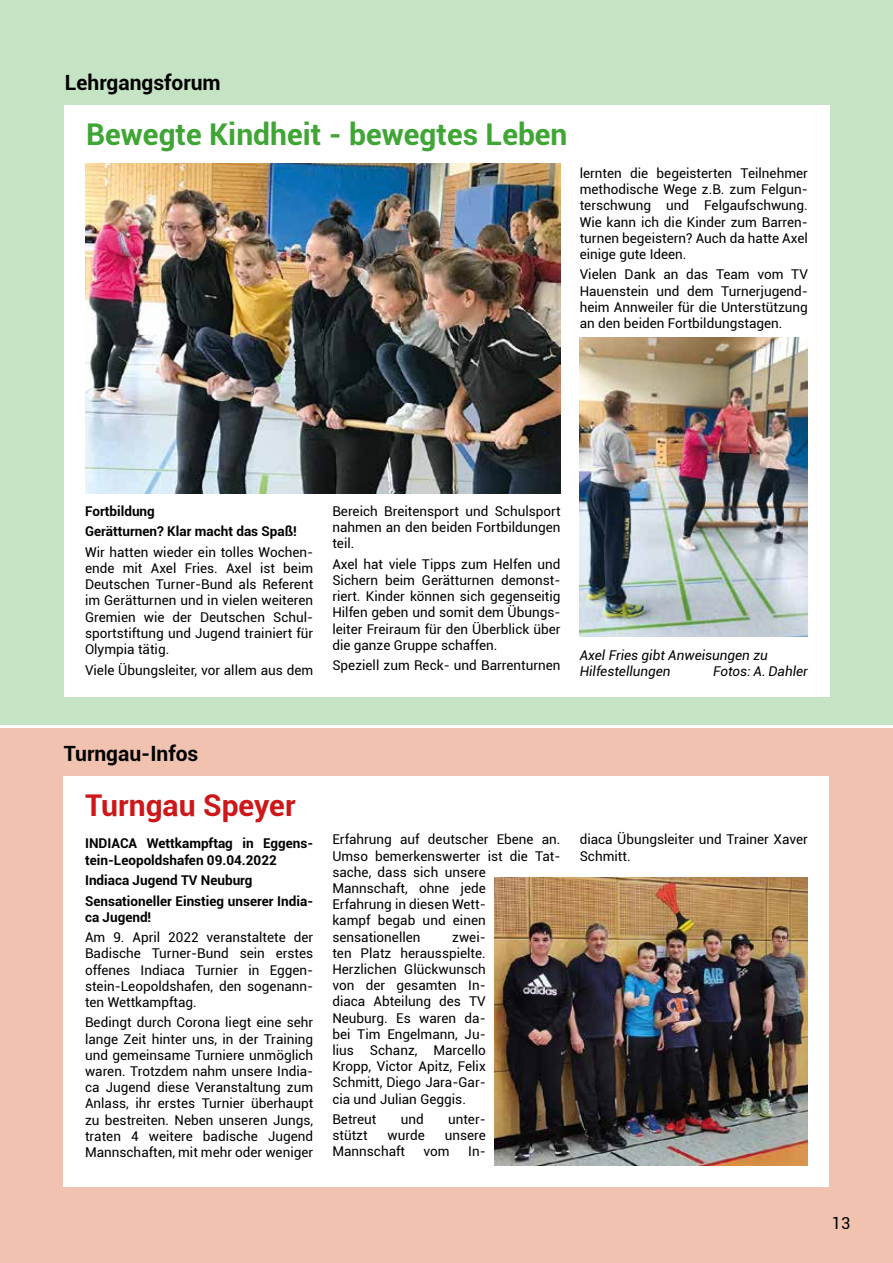
<style>
.page{position:relative;width:893px;height:1263px;background:#fff}
.page>*{position:absolute;margin:0;border:0;box-sizing:border-box;transform-origin:0 0}
.t1{font:700 30px "Roboto";color:#3fa535}
.t2{font:700 30px "Roboto";color:#cd1719}
.t3{font:700 21px "Roboto";color:#000}
.t4{font:16.5px "Roboto";color:#000}
.t5{font:13.5px/16.2px "Roboto";color:#000;text-align:justify}
.t6{font:700 13.5px/20.4px "Roboto";color:#000}
.t7{font:italic 13.5px/16.2px "Roboto";color:#000}
</style>
<div class="page">
<div style="left:0;top:728px;width:893px;height:535px;background:#f1c2af"></div>
<div style="left:0;top:0;width:893px;height:726px;background:#c5e4c3"></div>
<div style="left:64px;top:776px;width:765px;height:410px;background:#fff"></div>
<hr style="left:0;top:725px;width:893px;height:3px;background:#fff">
<div style="left:64px;top:105px;width:765px;height:592px;background:#fff"></div>
<img style="left:85px;top:164px;width:475px;height:329px">
<img style="left:580px;top:337px;width:228px;height:300px">
<img style="left:494px;top:877px;width:314px;height:288px">
<h2 class="t3" style="left:65px;top:68px;width:157px">Lehrgangsforum</h2>
<h1 class="t1" style="left:86px;top:114px;width:483px">Bewegte Kindheit - bewegtes Leben</h1>
<p class="t5" style="left:580px;top:164px;width:230px">lernten die begeisterten Teilnehmer methodische Wege z.B. zum Felgun&shy;terschwung und Felgaufschwung.<br>Wie kann ich die Kinder zum Barren&shy;turnen begeistern? Auch da hatte Axel einige gute Ideen.</p>
<p class="t5" style="left:580px;top:266px;width:230px">Vielen Dank an das Team vom TV Hauenstein und dem Turnerjugend&shy;heim Annweiler für die Unterstützung an den beiden Fortbildungstagen.</p>
<p class="t6" style="left:85px;top:500px;width:213px">Fortbildung<br>Gerätturnen? Klar macht das Spaß!</p>
<p class="t5" style="left:85px;top:543px;width:230px">Wir hatten wieder ein tolles Wochen&shy;ende mit Axel Fries. Axel ist beim Deutschen Turner-Bund als Referent im Gerätturnen und in vielen weiteren Gremien wie der Deutschen Schul&shy;sportstiftung und Jugend trainiert für Olympia tätig.</p>
<p class="t5" style="left:85px;top:661px;width:230px">Viele Übungsleiter, vor allem aus dem</p>
<p class="t5" style="left:332px;top:502px;width:230px">Bereich Breitensport und Schulsport nahmen an den beiden Fortbildungen teil.</p>
<p class="t5" style="left:332px;top:555px;width:230px">Axel hat viele Tipps zum Helfen und Sichern beim Gerätturnen demonst&shy;riert. Kinder können sich gegenseitig Hilfen geben und somit dem Übungs&shy;leiter Freiraum für den Überblick über die ganze Gruppe schaffen.</p>
<p class="t5" style="left:332px;top:657px;width:230px">Speziell zum Reck- und Barrenturnen</p>
<p class="t7" style="left:580px;top:646px;width:190px">Axel Fries gibt Anweisungen zu<br>Hilfestellungen</p>
<p class="t7" style="left:713px;top:663px;width:96px">Fotos: A. Dahler</p>
<h2 class="t3" style="left:64px;top:738px;width:136px">Turngau-Infos</h2>
<h1 class="t2" style="left:85px;top:784px;width:212px">Turngau Speyer</h1>
<p class="t6" style="left:85px;top:835px;width:230px;line-height:16.2px">INDIACA Wettkampftag in Eggens&shy;tein-Leopoldshafen 09.04.2022</p>
<p class="t6" style="left:85px;top:869px;width:230px">Indiaca Jugend TV Neuburg<br>Sensationeller Einstieg unserer India-</p>
<p class="t6" style="left:85px;top:906px;width:68px">ca Jugend!</p>
<p class="t5" style="left:85px;top:929px;width:230px">Am 9. April 2022 veranstaltete der Badische Turner-Bund sein erstes offenes Indiaca Turnier in Eggen&shy;stein-Leopoldshafen, den sogenann&shy;ten Wettkampftag.</p>
<p class="t5" style="left:85px;top:1014px;width:230px">Bedingt durch Corona liegt eine sehr lange Zeit hinter uns, in der Training und gemeinsame Turniere unmöglich waren. Trotzdem nahm unsere India&shy;ca Jugend diese Veranstaltung zum Anlass, ihr erstes Turnier überhaupt zu bestreiten. Neben unseren Jungs, traten 4 weitere badische Jugend Mannschaften, mit mehr oder weniger</p>
<p class="t5" style="left:332px;top:831px;width:230px;text-align:left">Erfahrung auf deutscher Ebene an.<br>Umso bemerkenswerter ist die Tat&shy;sache, dass sich unsere<br>Mannschaft, ohne jede<br>Erfahrung in diesen Wett-<br>kampf begab und einen sensationellen</p>
<p class="t5" style="left:332px;top:928px;width:155px;text-indent:120px">zwei&shy;ten Platz herausspielte.<br>Herzlichen Glückwunsch von der gesamten In&shy;diaca Abteilung des TV Neuburg. Es waren da&shy;bei Tim Engelmann, Ju&shy;lius Schanz, Marcello Kropp, Victor Apitz, Felix Schmitt, Diego Jara-Gar&shy;cia und Julian Geggis.</p>
<p class="t5" style="left:332px;top:1111px;width:46px">Betreut</p>
<p class="t5" style="left:401px;top:1111px;width:25px">und</p>
<p class="t5" style="left:448px;top:1111px;width:39px">unter-</p>
<p class="t5" style="left:332px;top:1127px;width:37px">stützt</p>
<p class="t5" style="left:387px;top:1127px;width:39px">wurde</p>
<p class="t5" style="left:445px;top:1127px;width:43px">unsere</p>
<p class="t5" style="left:332px;top:1143px;width:74px">Mannschaft</p>
<p class="t5" style="left:424px;top:1143px;width:28px">vom</p>
<p class="t5" style="left:468px;top:1143px;width:19px">In-</p>
<p class="t5" style="left:580px;top:831px;width:230px">diaca Übungsleiter und Trainer Xaver<br>Schmitt.</p>
<p class="t4" style="left:832px;top:1212px;width:20px">13</p>
</div>
